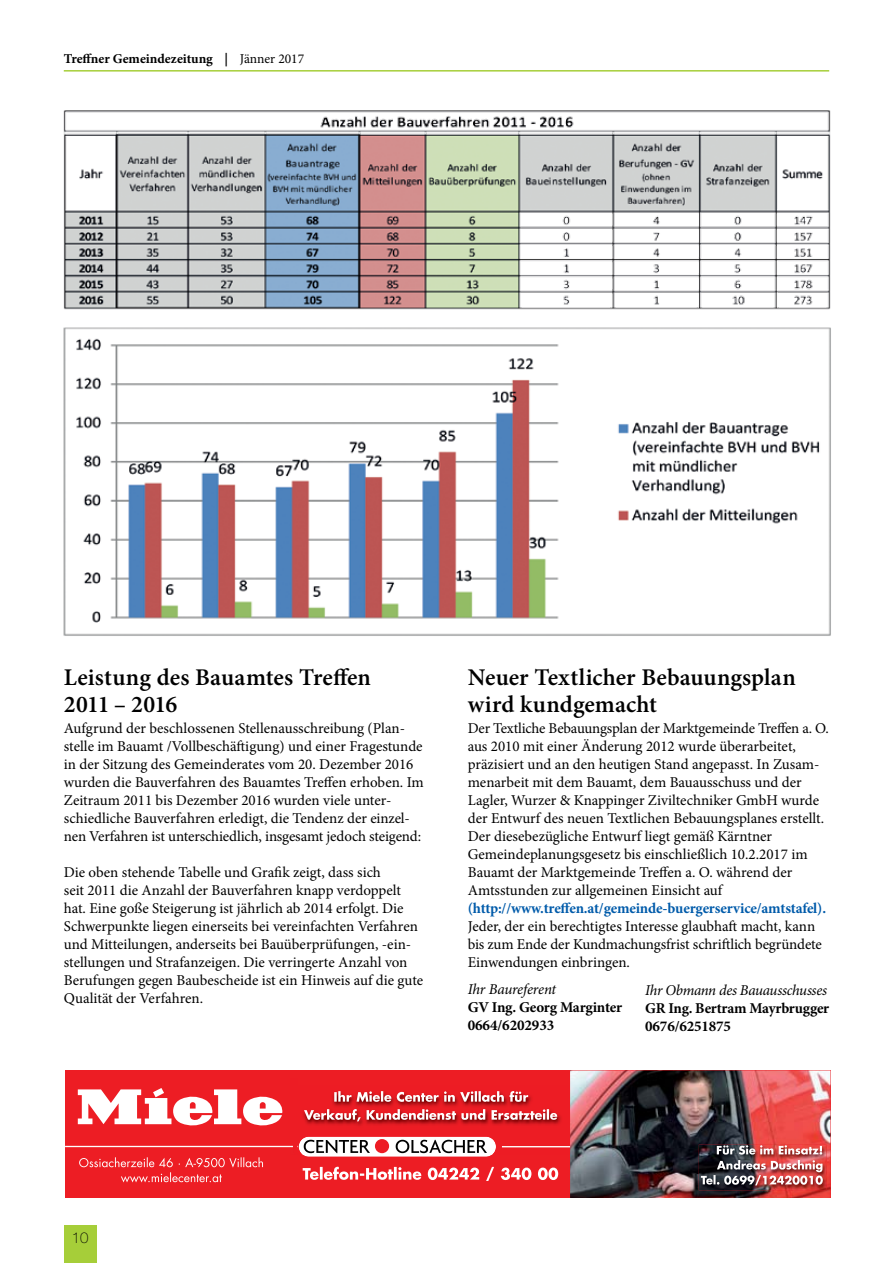
<style>
.page{position:relative;width:893px;height:1263px;background:#fff}
.page>*{position:absolute;margin:0;border:0;box-sizing:border-box;transform-origin:0 0}
.t1{font:600 24px/27px "Minion Pro";letter-spacing:.005em;color:#000}
.t2{font:15px/18px "Minion Pro";color:#000}
.t3{font:700 15px/18px "Minion Pro";letter-spacing:-.01em;color:#000}
.t4{font:700 15px "Minion Pro";letter-spacing:-.015em;color:#005baa}
.t5{font:italic 15px "Minion Pro";letter-spacing:-.02em;color:#000}
.t6{font:100 15px "Helvetica Neue";color:#000}
.t7{font:700 13.5px "Minion Pro";letter-spacing:-.005em;color:#000}
.s1{font-weight:400}
</style>
<div class="page">
<div style="left:64px;top:1225px;width:32px;height:38px;background:#a6ce39"></div>
<hr style="left:64px;top:70px;width:765px;height:2px;background:#a6ce39">
<img style="left:63px;top:111px;width:768px;height:525px">
<div style="left:65px;top:1070px;width:765px;height:128px;background:#ed1d24"></div>
<svg style="left:78px;top:1088px;width:204px;height:37px"></svg>
<hr style="left:65px;top:1146px;width:232px;height:1px;background:#fff">
<svg style="left:79px;top:1157px;width:184px;height:25px"></svg>
<img style="left:303px;top:1094px;width:267px;height:54px">
<img style="left:558px;top:1146px;width:12px;height:1px">
<svg style="left:334px;top:1091px;width:194px;height:11px"></svg>
<svg style="left:304px;top:1109px;width:253px;height:12px"></svg>
<svg style="left:291px;top:1131px;width:267px;height:50px"></svg>
<img style="left:570px;top:1070px;width:260px;height:128px">
<img style="left:699px;top:1144px;width:128px;height:46px">
<svg style="left:717px;top:1145px;width:105px;height:9px"></svg>
<img style="left:701px;top:1160px;width:122px;height:25px">
<p class="t7" style="left:64px;top:49px;width:242px">Treffner Gemeindezeitung | <span class="s1">Jänner 2017</span></p>
<h1 class="t1" style="left:64px;top:664px;width:309px">Leistung des Bauamtes Treffen<br>2011 – 2016</h1>
<p class="t2" style="left:64px;top:719px;width:362px">Aufgrund der beschlossenen Stellenausschreibung (Plan&shy;stelle im Bauamt /Vollbeschäftigung) und einer Fragestunde in der Sitzung des Gemeinderates vom 20. Dezember 2016 wurden die Bauverfahren des Bauamtes Treffen erhoben. Im Zeitraum 2011 bis Dezember 2016 wurden viele unter&shy;schiedliche Bauverfahren erledigt, die Tendenz der einzel&shy;nen Verfahren ist unterschiedlich, insgesamt jedoch steigend:</p>
<p class="t2" style="left:64px;top:863px;width:361px">Die oben stehende Tabelle und Grafik zeigt, dass sich<br>seit 2011 die Anzahl der Bauverfahren knapp verdoppelt hat. Eine goße Steigerung ist jährlich ab 2014 erfolgt. Die Schwerpunkte liegen einerseits bei vereinfachten Verfahren und Mitteilungen, anderseits bei Bauüberprüfungen, -ein&shy;stellungen und Strafanzeigen. Die verringerte Anzahl von Berufungen gegen Baubescheide ist ein Hinweis auf die gute Qualität der Verfahren.</p>
<h1 class="t1" style="left:468px;top:664px;width:329px">Neuer Textlicher Bebauungsplan wird kundgemacht</h1>
<p class="t2" style="left:468px;top:719px;width:363px">Der Textliche Bebauungsplan der Marktgemeinde Treffen a. O. aus 2010 mit einer Änderung 2012 wurde überarbeitet, präzisiert und an den heutigen Stand angepasst. In Zusam&shy;menarbeit mit dem Bauamt, dem Bauausschuss und der Lagler, Wurzer &amp; Knappinger Ziviltechniker GmbH wurde der Entwurf des neuen Textlichen Bebauungsplanes erstellt.<br>Der diesebezügliche Entwurf liegt gemäß Kärntner Gemeindeplanungsgesetz bis einschließlich 10.2.2017 im Bauamt der Marktgemeinde Treffen a. O. während der Amtsstunden zur allgemeinen Einsicht auf</p>
<p class="t4" style="left:468px;top:898px;width:360px">(http://www.treffen.at/gemeinde-buergerservice/amtstafel).</p>
<p class="t2" style="left:468px;top:917px;width:356px">Jeder, der ein berechtigtes Interesse glaubhaft macht, kann bis zum Ende der Kundmachungsfrist schriftlich begründete<br>Einwendungen einbringen.</p>
<p class="t5" style="left:468px;top:979px;width:90px">Ihr Baureferent</p>
<p class="t3" style="left:468px;top:998px;width:156px">GV Ing. Georg Marginter<br>0664/6202933</p>
<p class="t5" style="left:645px;top:979px;width:183px">Ihr Obmann des Bauausschusses</p>
<p class="t3" style="left:645px;top:999px;width:185px">GR Ing. Bertram Mayrbrugger<br>0676/6251875</p>
<p class="t6" style="left:72px;top:1229px;width:18px">10</p>
</div>
